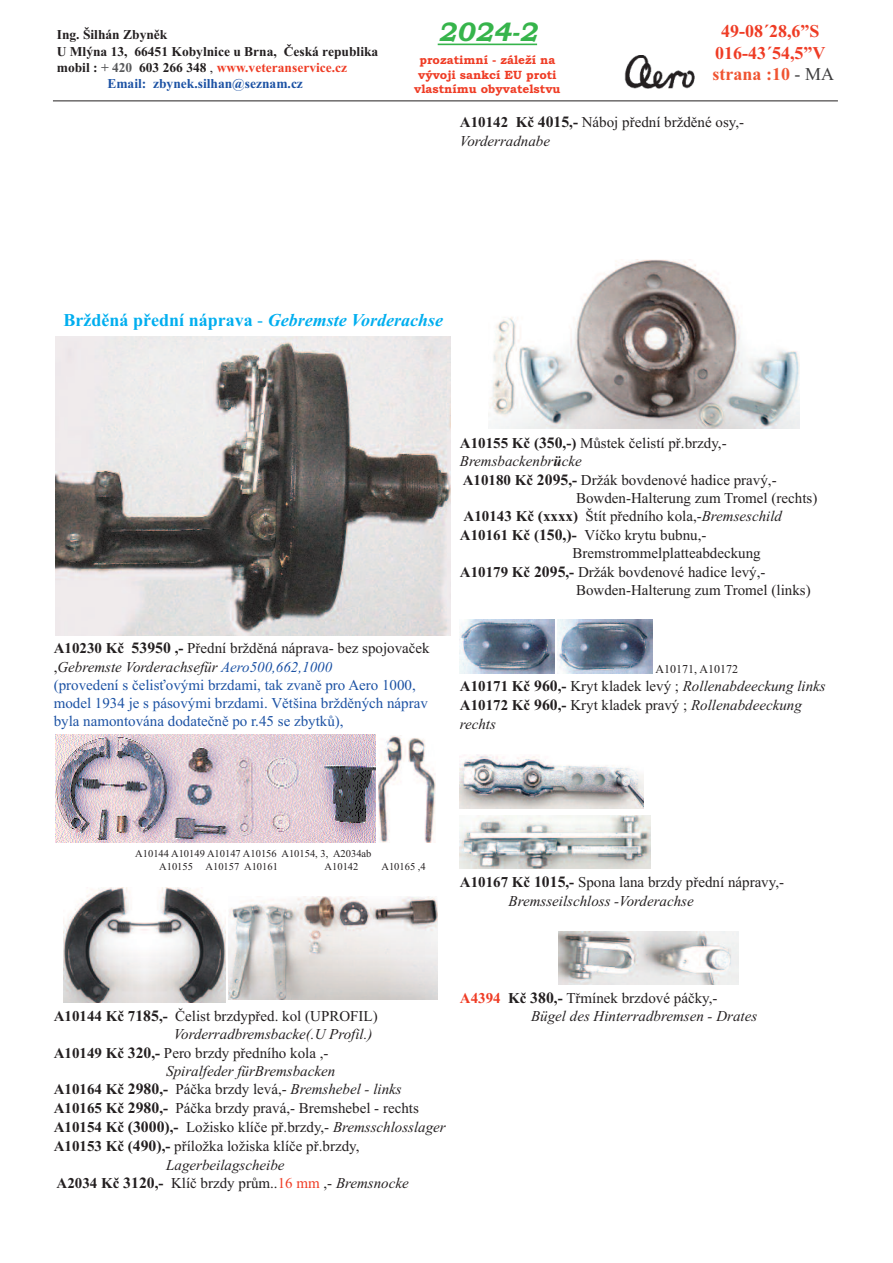
<style>
.page{position:relative;width:893px;height:1263px;background:#fff}
.page>*{position:absolute;margin:0;border:0;box-sizing:border-box;transform-origin:0 0}
.t1{font:italic 700 27px "Bookman Old Style";color:#36b44b}
.t2{font:700 18px "Times New Roman";color:#00aeef}
.t3{font:700 18px/21.6px "Times New Roman";color:#ef3c25;text-align:center}
.t4{font:700 18px "Times New Roman";color:#f05431}
.t5{font:15px/18.6px "Times New Roman";color:#231f20}
.t6{font:italic 15px/18.8px "Times New Roman";color:#231f20}
.t7{font:15px/18.1px "Times New Roman";color:#1c52a4}
.t8{font:700 13.5px "Times New Roman";color:#231f20}
.t9{font:700 13.5px "Times New Roman";color:#ef3c25}
.t10{font:700 13.5px "Times New Roman";color:#1c52a4}
.t11{font:700 12px/14.4px "Bookman Old Style";color:#ef3c25;text-align:center}
.t12{font:12px "Times New Roman";color:#231f20}
.t13{font:10.5px/12.6px "Times New Roman";color:#231f20}
.s1{color:#231f20}
.s2{color:#57585a}
.s3{font-weight:400;color:#231f20}
.s4{font-weight:400;color:#3e3e3f}
.s5{font-weight:700}
.s6{font-weight:700;font-size:15.75px}
.s7{font-style:italic}
.s8{font-weight:400}
.s9{font-weight:700;color:#231f20}
.s10{font-weight:700;font-size:15.75px;color:#231f20}
.s11{font-style:italic;color:#231f20}
.s12{font-weight:700;font-style:normal}
.s13{font-weight:700;font-style:normal;font-size:15.75px}
.s14{font-style:normal}
.s15{color:#ef3c25}
.s16{font-weight:700;font-style:normal;color:#ef3c25}
</style>
<div class="page">
<hr style="left:53px;top:100px;width:785px;height:1px;background:#231f20">
<img style="left:625px;top:55px;width:70px;height:33px">
<img style="left:55px;top:337px;width:396px;height:298px">
<img style="left:55px;top:735px;width:320px;height:107px">
<img style="left:378px;top:736px;width:58px;height:106px">
<img style="left:229px;top:897px;width:209px;height:103px">
<img style="left:145px;top:888px;width:80px;height:114px">
<svg style="left:64px;top:888px;width:81px;height:114px"></svg>
<img style="left:489px;top:259px;width:311px;height:170px">
<img style="left:558px;top:620px;width:94px;height:53px">
<img style="left:460px;top:620px;width:94px;height:53px">
<img style="left:460px;top:816px;width:191px;height:53px">
<img style="left:460px;top:754px;width:183px;height:54px">
<img style="left:558px;top:932px;width:180px;height:52px">
<hr style="left:438px;top:44px;width:99px;height:1px;background:#36b44b">
<p class="t8" style="left:57px;top:27px;width:112px">Ing. Šilhán Zbyněk</p>
<p class="t8" style="left:57px;top:43px;width:323px">U Mlýna 13, 66451 Kobylnice u Brna, Česká republika</p>
<p class="t9" style="left:57px;top:59px;width:292px"><span class="s1">mobil :</span> <span class="s2">+ 420</span> <span class="s1">603 266 348</span> <span class="s3">,</span> www.veteranservice.cz</p>
<p class="t10" style="left:107px;top:76px;width:197px">Email: zbynek.silhan@seznam.cz</p>
<h1 class="t1" style="left:438px;top:16px;width:101px">2024-2</h1>
<p class="t11" style="left:414px;top:53px;width:148px">prozatimní - záleží na vývoji sankcí EU proti vlastnímu obyvatelstvu</p>
<p class="t3" style="left:715px;top:20px;width:112px">49-08´28,6”S<br>016-43´54,5”V</p>
<p class="t4" style="left:713px;top:63px;width:123px">strana :10 <span class="s4">- MA</span></p>
<p class="t5" style="left:460px;top:113px;width:286px"><span class="s5">A10142 Kč</span> <span class="s6">4015</span><span class="s5">,-</span> Náboj přední bržděné osy,-<br><span class="s7">Vorderradnabe</span></p>
<p class="t2" style="left:64px;top:309px;width:381px">Bržděná přední náprava <span class="s8">-</span> <span class="s7">Gebremste Vorderachse</span></p>
<p class="t7" style="left:54px;top:639px;width:377px"><span class="s9">A10230 Kč</span> <span class="s10">53950</span> <span class="s9">,-</span> <span class="s1">Přední bržděná náprava- bez spojovaček ,</span><span class="s11">Gebremste Vorderachsefür</span> <span class="s7">Aero500,662,1000<br></span>(provedení s čelisťovými brzdami, tak zvaně pro Aero 1000, model 1934 je s pásovými brzdami. Většina bržděných náprav byla namontována dodatečně po r.45 se zbytků),</p>
<p class="t5" style="left:460px;top:433px;width:268px"><span class="s5">A10155 Kč (</span><span class="s6">350</span><span class="s5">,-)</span> Můstek čelistí př.brzdy,-</p>
<p class="t6" style="left:460px;top:452px;width:123px">Bremsbackenbr<span class="s5">ü</span>cke</p>
<p class="t5" style="left:463px;top:470px;width:315px"><span class="s5">A10180 Kč</span> <span class="s6">2095</span><span class="s5">,-</span> Držák bovdenové hadice pravý,-</p>
<p class="t5" style="left:576px;top:489px;width:243px">Bowden-Halterung zum Tromel (rechts)</p>
<p class="t5" style="left:464px;top:507px;width:320px"><span class="s5">A10143 Kč (xxxx)</span> Štít předního kola,-<span class="s7">Bremseschild</span></p>
<p class="t5" style="left:460px;top:525px;width:248px"><span class="s5">A10161 Kč (</span><span class="s6">150,)</span><span class="s5">-</span> Víčko krytu bubnu,-</p>
<p class="t5" style="left:572px;top:544px;width:190px">Bremstrommelplatteabdeckung</p>
<p class="t5" style="left:460px;top:562px;width:307px"><span class="s5">A10179 Kč</span> <span class="s6">2095</span><span class="s5">,-</span> Držák bovdenové hadice levý,-</p>
<p class="t5" style="left:576px;top:581px;width:236px">Bowden-Halterung zum Tromel (links)</p>
<p class="t12" style="left:656px;top:662px;width:84px">A10171, A10172</p>
<p class="t6" style="left:460px;top:676px;width:367px"><span class="s12">A10171 Kč</span> <span class="s13">960</span><span class="s12">,-</span> <span class="s14">Kryt kladek levý ;</span> Rollenabdeeckung links<br><span class="s12">A10172 Kč</span> <span class="s13">960</span><span class="s12">,-</span> <span class="s14">Kryt kladek pravý ;</span> Rollenabdeeckung rechts</p>
<p class="t13" style="left:159px;top:847px;width:214px;text-indent:-24px">A10144 A10149 A10147 A10156 A10154, 3, A2034ab<br>A10155 A10157 A10161</p>
<p class="t13" style="left:325px;top:860px;width:35px">A10142</p>
<p class="t13" style="left:381px;top:860px;width:46px">A10165 ,4</p>
<p class="t5" style="left:509px;top:873px;width:277px;text-indent:-49px"><span class="s5">A10167 Kč</span> <span class="s6">1015</span><span class="s5">,-</span> Spona lana brzdy přední nápravy,-<br><span class="s7">Bremsseilschloss -Vorderachse</span></p>
<p class="t5" style="left:54px;top:1006px;width:325px"><span class="s5">A10144 Kč 7</span><span class="s6">185</span><span class="s5">,-</span> Čelist brzdypřed. kol (UPROFIL)</p>
<p class="t6" style="left:174px;top:1025px;width:200px">Vorderradbremsbacke(.U Profil.)</p>
<p class="t5" style="left:54px;top:1043px;width:276px"><span class="s5">A10149 Kč</span> <span class="s6">320</span><span class="s5">,-</span> Pero brzdy předního kola ,-</p>
<p class="t6" style="left:166px;top:1062px;width:170px">Spiralfeder fürBremsbacken</p>
<p class="t5" style="left:54px;top:1080px;width:349px"><span class="s5">A10164 Kč</span> <span class="s6">2980</span><span class="s5">,-</span> Páčka brzdy levá,- <span class="s7">Bremshebel - links</span></p>
<p class="t5" style="left:54px;top:1099px;width:367px"><span class="s5">A10165 Kč</span> <span class="s6">2980</span><span class="s5">,-</span> Páčka brzdy pravá,- Bremshebel - rechts</p>
<p class="t5" style="left:54px;top:1118px;width:394px"><span class="s5">A10154 Kč</span> <span class="s6">(3000)</span><span class="s5">,-</span> Ložisko klíče př.brzdy,- <span class="s7">Bremsschlosslager</span></p>
<p class="t5" style="left:54px;top:1137px;width:307px"><span class="s5">A10153 Kč (</span><span class="s6">490)</span><span class="s5">,-</span> příložka ložiska klíče př.brzdy,</p>
<p class="t6" style="left:166px;top:1155px;width:120px">Lagerbeilagscheibe</p>
<p class="t5" style="left:57px;top:1173px;width:354px"><span class="s5">A2034 Kč</span> <span class="s6">3120</span><span class="s5">,-</span> Klíč brzdy prům..<span class="s15">16 mm</span> ,- <span class="s7">Bremsnocke</span></p>
<p class="t6" style="left:531px;top:988px;width:228px;text-indent:-71px"><span class="s16">A4394</span> <span class="s12">Kč</span> <span class="s13">380</span><span class="s12">,-</span> <span class="s14">Třmínek brzdové páčky,-<br></span>Bügel des Hinterradbremsen - Drates</p>
</div>
